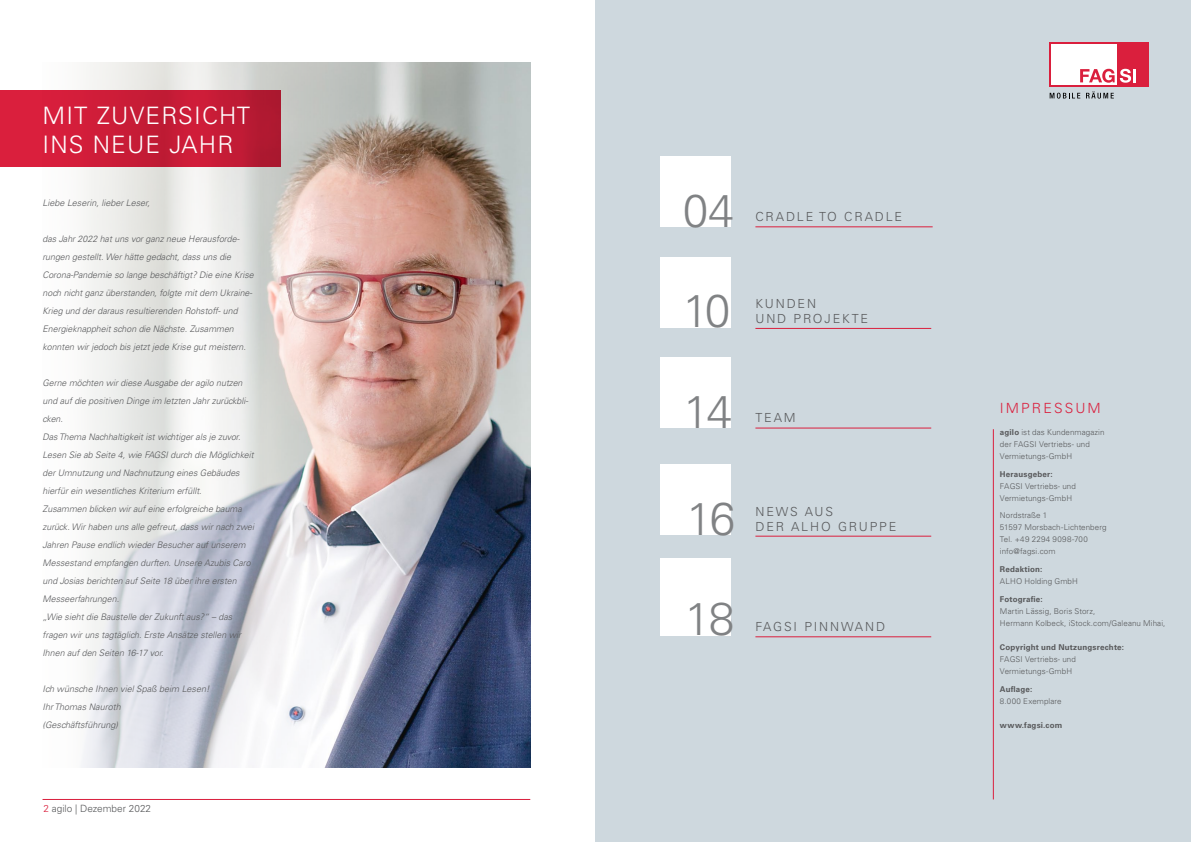
<style>
.page{position:relative;width:1191px;height:842px;background:#fff}
.page>*{position:absolute;margin:0;border:0;box-sizing:border-box;transform-origin:0 0}
.t1{font:300 46px/100.6px "Univers LT Pro 45";letter-spacing:-.04em;color:#808284;text-align:justify}
.t2{font:300 24px/28.8px "Univers LT Pro 45";letter-spacing:.05em;color:#fff}
.t3{font:300 14px "Univers LT Pro 45";letter-spacing:.15em;color:#da1f3d}
.t4{font:300 12.5px/15px "Univers LT Pro 45";letter-spacing:.15em;color:#58595b}
.t5{font:300 10px "Univers LT Pro 45";color:#58595b}
.t6{font:italic 300 9px/18px "Univers LT Pro 45";color:#58595b}
.t7{font:300 8px/12px "Univers LT Pro 45";letter-spacing:.01em;color:#58595b}
.t8{font:700 8px "Univers LT Pro 65";letter-spacing:.02em;color:#58595b}
.s1{color:#da1f3d}
.s2{font-family:"Univers LT Pro 65";font-weight:700}
</style>
<div class="page">
<hr style="left:43px;top:799px;width:487px;height:1px;background:#da1f3d">
<div style="left:595px;top:0;width:596px;height:842px;background:#ced8de"></div>
<div style="left:660px;top:156px;width:71px;height:71px;background:#fff"></div>
<div style="left:660px;top:257px;width:71px;height:71px;background:#fff"></div>
<div style="left:660px;top:357px;width:71px;height:71px;background:#fff"></div>
<div style="left:660px;top:558px;width:71px;height:71px;background:#fff"></div>
<hr style="left:755px;top:227px;width:177px;height:1px;background:#da1f3d">
<hr style="left:755px;top:328px;width:176px;height:1px;background:#da1f3d">
<hr style="left:755px;top:428px;width:176px;height:1px;background:#da1f3d">
<hr style="left:993px;top:429px;width:1px;height:370px;background:#da1f3d">
<svg style="left:1049px;top:93px;width:31px;height:6px"></svg>
<svg style="left:1086px;top:91px;width:27px;height:8px"></svg>
<div style="left:1049px;top:43px;width:99px;height:44px;background:#da1f3d"></div>
<div style="left:1051px;top:45px;width:66px;height:40px;background:#fff"></div>
<svg style="left:1080px;top:69px;width:56px;height:14px"></svg>
<div style="left:660px;top:464px;width:71px;height:71px;background:#fff"></div>
<div style="left:660px;top:565px;width:71px;height:70px;background:#fff"></div>
<hr style="left:755px;top:536px;width:176px;height:1px;background:#da1f3d">
<hr style="left:755px;top:637px;width:176px;height:1px;background:#da1f3d">
<img style="left:401px;top:62px;width:129px;height:705px">
<svg style="left:32px;top:62px;width:369px;height:706px"></svg>
<div style="left:0;top:91px;width:281px;height:76px;background:linear-gradient(to right,#dd1f3e,#b61a32)"></div>
<h2 class="t2" style="left:43px;top:101px;width:209px">MIT ZUVERSICHT<br>INS NEUE JAHR</h2>
<p class="t6" style="left:43px;top:194px;width:109px">Liebe Leserin, lieber Leser,</p>
<p class="t6" style="left:43px;top:230px;width:213px">das Jahr 2022 hat uns vor ganz neue Herausforde&shy;rungen gestellt. Wer hätte gedacht, dass uns die Corona-Pandemie so lange beschäftigt? Die eine Krise noch nicht ganz überstanden, folgte mit dem Ukraine-Krieg und der daraus resultierenden Rohstoff- und Energieknappheit schon die Nächste. Zusammen konnten wir jedoch bis jetzt jede Krise gut meistern.</p>
<p class="t6" style="left:43px;top:374px;width:213px">Gerne möchten wir diese Ausgabe der agilo nutzen und auf die positiven Dinge im letzten Jahr zurückbli&shy;cken.<br>Das Thema Nachhaltigkeit ist wichtiger als je zuvor.<br>Lesen Sie ab Seite 4, wie FAGSI durch die Möglichkeit der Umnutzung und Nachnutzung eines Gebäudes hierfür ein wesentliches Kriterium erfüllt.<br>Zusammen blicken wir auf eine erfolgreiche bauma zurück. Wir haben uns alle gefreut, dass wir nach zwei Jahren Pause endlich wieder Besucher auf unserem Messestand empfangen durften. Unsere Azubis Caro und Josias berichten auf Seite 18 über ihre ersten Messeerfahrungen.<br>„Wie sieht die Baustelle der Zukunft aus?“ – das fragen wir uns tagtäglich. Erste Ansätze stellen wir Ihnen auf den Seiten 16-17 vor.</p>
<p class="t6" style="left:43px;top:680px;width:168px">Ich wünsche Ihnen viel Spaß beim Lesen!<br>Ihr Thomas Nauroth<br>(Geschäftsführung)</p>
<p class="t5" style="left:43px;top:803px;width:109px"><span class="s1">2</span> agilo | Dezember 2022</p>
<h1 class="t1" style="left:683px;top:161px;width:53px">04<br>10<br>14</h1>
<h3 class="t4" style="left:755px;top:209px;width:148px">CRADLE TO CRADLE</h3>
<h3 class="t4" style="left:755px;top:296px;width:114px">KUNDEN<br>UND PROJEKTE</h3>
<h3 class="t4" style="left:755px;top:411px;width:42px">TEAM</h3>
<h1 class="t1" style="left:686px;top:469px;width:50px">16</h1>
<h3 class="t4" style="left:755px;top:504px;width:79px">NEWS AUS</h3>
<h3 class="t4" style="left:755px;top:519px;width:142px">DER ALHO GRUPPE</h3>
<h1 class="t1" style="left:683px;top:564px;width:51px">18</h1>
<h1 class="t1" style="left:685px;top:570px;width:51px">18</h1>
<h3 class="t4" style="left:755px;top:619px;width:131px">FAGSI PINNWAND</h3>
<h3 class="t3" style="left:1000px;top:400px;width:102px">IMPRESSUM</h3>
<p class="t7" style="left:1000px;top:426px;width:106px"><span class="s2">agilo</span> ist das Kundenmagazin der FAGSI Vertriebs- und<br>Vermietungs-GmbH</p>
<p class="t8" style="left:1000px;top:471px;width:54px">Herausgeber:</p>
<p class="t7" style="left:1000px;top:480px;width:77px">FAGSI Vertriebs- und<br>Vermietungs-GmbH</p>
<p class="t7" style="left:1000px;top:510px;width:108px">Nordstraße 1<br>51597 Morsbach-Lichtenberg<br>Tel. +49 2294 9098-700 info@fagsi.com</p>
<p class="t8" style="left:1000px;top:566px;width:44px">Redaktion:</p>
<p class="t7" style="left:1000px;top:575px;width:79px">ALHO Holding GmbH</p>
<p class="t8" style="left:1000px;top:596px;width:44px">Fotografie:</p>
<p class="t7" style="left:1000px;top:605px;width:167px">Martin Lässig, Boris Storz,<br>Hermann Kolbeck, iStock.com/Galeanu Mihai,</p>
<p class="t8" style="left:1000px;top:644px;width:126px">Copyright und Nutzungsrechte:</p>
<p class="t7" style="left:1000px;top:653px;width:77px">FAGSI Vertriebs- und<br>Vermietungs-GmbH</p>
<p class="t8" style="left:1000px;top:686px;width:34px">Auflage:</p>
<p class="t7" style="left:1000px;top:695px;width:63px">8.000 Exemplare</p>
<p class="t8" style="left:1000px;top:722px;width:64px">www.fagsi.com</p>
</div>
